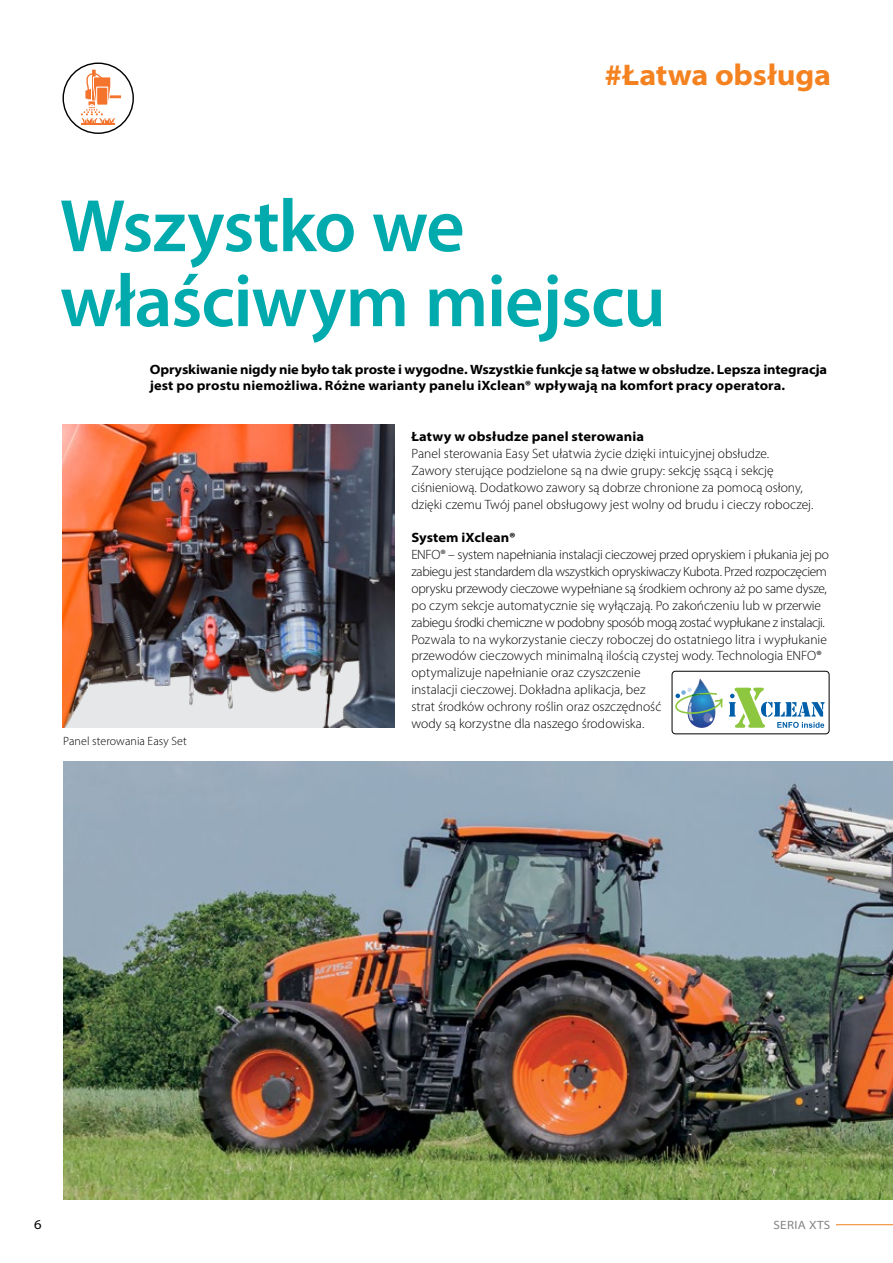
<style>
.page{position:relative;width:893px;height:1263px;background:#fff}
.page>*{position:absolute;margin:0;border:0;box-sizing:border-box;transform-origin:0 0}
.t1{font:600 75px/75px "Myriad Pro";letter-spacing:-.02em;color:#00aaad}
.t2{font:700 semi-expanded 30px "Myriad Pro";letter-spacing:-.005em;color:#f58220}
.t3{font:300 13.5px/16.8px "Myriad Pro";color:#000}
.t4{font:700 semi-expanded 13.5px/16.8px "Myriad Pro";letter-spacing:.005em;color:#000}
.t5{font:semi-expanded 13.5px "Myriad Pro";color:#000}
.t6{font:300 12px "Myriad Pro";letter-spacing:.005em;color:#000}
.t7{font:semi-expanded 12px "Myriad Pro";letter-spacing:.03em;color:#808285}
</style>
<div class="page">
<hr style="left:836px;top:1224px;width:57px;height:1px;background:#f58220">
<div style="left:63px;top:63px;width:71px;height:71px;border:1px solid #000;border-radius:50%"></div>
<hr style="left:81px;top:123px;width:34px;height:1px;background:#f4742e">
<svg style="left:81px;top:70px;width:40px;height:53px"></svg>
<div style="left:672px;top:671px;width:157px;height:63px;border:1px solid #000;border-radius:3px"></div>
<img style="left:689px;top:678px;width:23px;height:50px">
<svg style="left:729px;top:687px;width:96px;height:41px"></svg>
<svg style="left:675px;top:688px;width:48px;height:35px"></svg>
<img style="left:63px;top:424px;width:331px;height:304px">
<img style="left:63px;top:762px;width:830px;height:438px">
<h2 class="t2" style="left:605px;top:55px;width:228px">#Łatwa obsługa</h2>
<h1 class="t1" style="left:60px;top:187px;width:607px">Wszystko we właściwym miejscu</h1>
<p class="t4" style="left:150px;top:360px;width:679px">Opryskiwanie nigdy nie było tak proste i wygodne. Wszystkie funkcje są łatwe w obsłudze. Lepsza integracja jest po prostu niemożliwa. Różne warianty panelu iXclean® wpływają na komfort pracy operatora.</p>
<p class="t6" style="left:63px;top:733px;width:125px">Panel sterowania Easy Set</p>
<p class="t4" style="left:411px;top:428px;width:234px">Łatwy w obsłudze panel sterowania</p>
<p class="t3" style="left:411px;top:445px;width:404px">Panel sterowania Easy Set ułatwia życie dzięki intuicyjnej obsłudze.<br>Zawory sterujące podzielone są na dwie grupy: sekcję ssącą i sekcję ciśnieniową. Dodatkowo zawory są dobrze chronione za pomocą osłony, dzięki czemu Twój panel obsługowy jest wolny od brudu i cieczy roboczej.</p>
<p class="t4" style="left:411px;top:529px;width:106px">System iXclean®</p>
<p class="t3" style="left:411px;top:546px;width:419px">ENFO® – system napełniania instalacji cieczowej przed opryskiem i płukania jej po zabiegu jest standardem dla wszystkich opryskiwaczy Kubota. Przed rozpoczęciem oprysku przewody cieczowe wypełniane są środkiem ochrony aż po same dysze, po czym sekcje automatycznie się wyłączają. Po zakończeniu lub w przerwie zabiegu środki chemiczne w podobny sposób mogą zostać wypłukane z instalacji.<br>Pozwala to na wykorzystanie cieczy roboczej do ostatniego litra i wypłukanie przewodów cieczowych minimalną ilością czystej wody. Technologia ENFO® optymalizuje napełnianie oraz czyszczenie<br>instalacji cieczowej. Dokładna aplikacja, bez<br>strat środków ochrony roślin oraz oszczędność<br>wody są korzystne dla naszego środowiska.</p>
<p class="t5" style="left:34px;top:1216px;width:9px">6</p>
<p class="t7" style="left:773px;top:1217px;width:58px">SERIA XTS</p>
</div>
